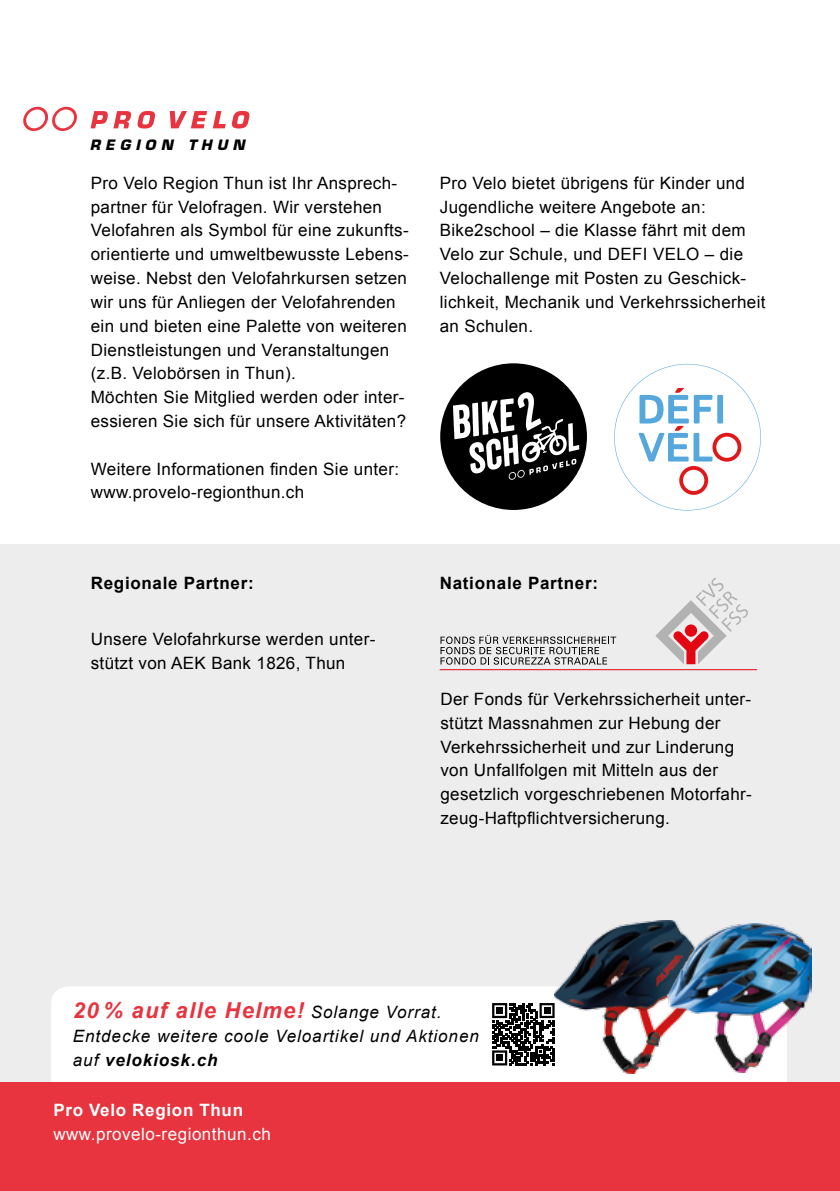
<style>
.page{position:relative;width:840px;height:1191px;background:#fff}
.page>*{position:absolute;margin:0;border:0;box-sizing:border-box;transform-origin:0 0}
.t1{font:italic 700 22px "Arial";color:#e7343f}
.t2{font:17px/23.8px "Arial";letter-spacing:.02em;color:#000}
.t3{font:italic 17px/23.8px "Arial";letter-spacing:.055em;color:#000}
.t4{font:700 17px "Arial";letter-spacing:.04em;color:#000}
.t5{font:17px "Arial";letter-spacing:.03em;color:#fff}
.t6{font:700 17px "Arial";letter-spacing:.04em;color:#fff}
.t7{font:italic 700 14px "Eurostile";letter-spacing:.36em;color:#000}
.s1{font-weight:400;font-size:17px;color:#000}
.s2{font-weight:700}
</style>
<div class="page">
<div style="left:0;top:544px;width:839px;height:603px;background:#ededed"></div>
<div style="left:51px;top:986px;width:735px;height:147px;background:#fff;border-radius:17px"></div>
<svg style="left:492px;top:1003px;width:62px;height:62px"></svg>
<div style="left:543px;top:1007px;width:7px;height:6px;background:#000"></div>
<div style="left:496px;top:1054px;width:6px;height:7px;background:#000"></div>
<svg style="left:655px;top:578px;width:93px;height:86px"></svg>
<svg style="left:440px;top:635px;width:176px;height:29px"></svg>
<hr style="left:439px;top:669px;width:317px;height:1px;background:#e30613">
<div style="left:0;top:1082px;width:839px;height:109px;background:#e7343f"></div>
<div style="left:440px;top:363px;width:146px;height:147px;background:#000;border-radius:50%"></div>
<svg style="left:452px;top:392px;width:127px;height:88px"></svg>
<svg style="left:614px;top:364px;width:146px;height:146px"></svg>
<img style="left:554px;top:920px;width:123px;height:153px">
<img style="left:667px;top:923px;width:144px;height:149px">
<svg style="left:170px;top:111px;width:37px;height:17px"></svg>
<svg style="left:213px;top:111px;width:12px;height:17px"></svg>
<svg style="left:231px;top:111px;width:18px;height:17px"></svg>
<svg style="left:90px;top:111px;width:66px;height:17px"></svg>
<svg style="left:23px;top:107px;width:54px;height:24px"></svg>
<p class="t7" style="left:90px;top:136px;width:156px">REGION THUN</p>
<p class="t2" style="left:91px;top:171px;width:319px">Pro Velo Region Thun ist Ihr Ansprech&shy;partner für Velofragen. Wir verstehen Velofahren als Symbol für eine zukunfts&shy;orientierte und umweltbewusste Lebens&shy;weise. Nebst den Velofahrkursen setzen wir uns für Anliegen der Velofahrenden ein und bieten eine Palette von weiteren Dienstleistungen und Veranstaltungen (z.B. Velobörsen in Thun).<br>Möchten Sie Mitglied werden oder inter&shy;essieren Sie sich für unsere Aktivitäten?</p>
<p class="t2" style="left:91px;top:457px;width:310px">Weitere Informationen finden Sie unter: www.provelo-regionthun.ch</p>
<p class="t4" style="left:91px;top:572px;width:164px">Regionale Partner:</p>
<p class="t2" style="left:91px;top:627px;width:286px">Unsere Velofahrkurse werden unter&shy;stützt von AEK Bank 1826, Thun</p>
<p class="t2" style="left:439px;top:171px;width:327px">Pro Velo bietet übrigens für Kinder und Jugendliche weitere Angebote an:<br>Bike2school – die Klasse fährt mit dem Velo zur Schule, und DEFI VELO – die Velochallenge mit Posten zu Geschick&shy;lichkeit, Mechanik und Verkehrssicherheit an Schulen.</p>
<p class="t4" style="left:439px;top:572px;width:159px">Nationale Partner:</p>
<p class="t2" style="left:440px;top:687px;width:313px">Der Fonds für Verkehrssicherheit unter&shy;stützt Massnahmen zur Hebung der Verkehrssicherheit und zur Linderung von Unfallfolgen mit Mitteln aus der gesetzlich vorgeschriebenen Motorfahr&shy;zeug-Haftpflichtversicherung.</p>
<p class="t1" style="left:73px;top:996px;width:370px">20 % auf alle Helme! <span class="s1">Solange Vorrat.</span></p>
<p class="t3" style="left:73px;top:1024px;width:407px">Entdecke weitere coole Veloartikel und Aktionen auf <span class="s2">velokiosk.ch</span></p>
<p class="t6" style="left:53px;top:1098px;width:191px">Pro Velo Region Thun</p>
<p class="t5" style="left:53px;top:1122px;width:219px">www.provelo-regionthun.ch</p>
</div>
